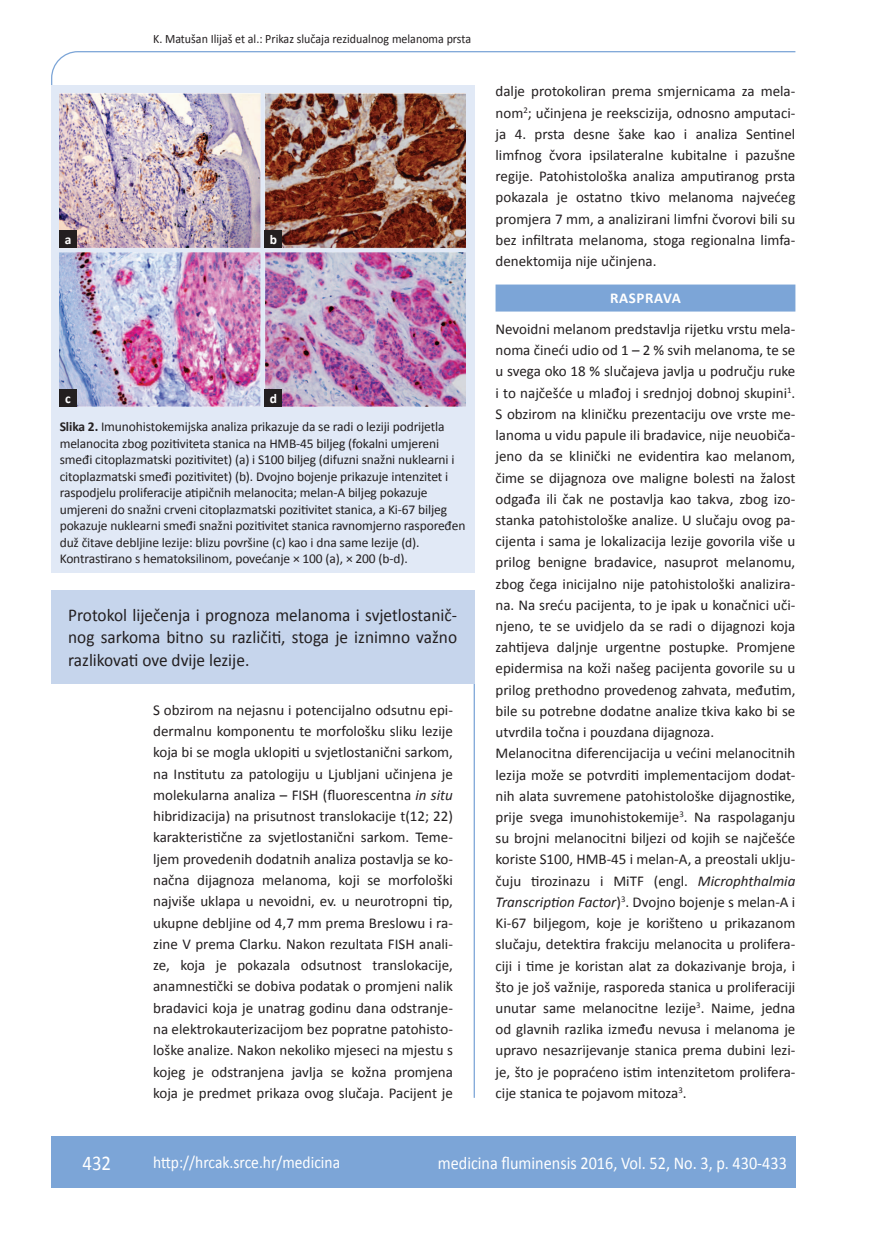
<style>
.page{position:relative;width:872px;height:1234px;background:#fff}
.page>*{position:absolute;margin:0;border:0;box-sizing:border-box;transform-origin:0 0}
.t1{font:21px "Calibri";color:#fff;scale:.9 1}
.t2{font:18px/22.5px "Calibri";color:#231f20;text-align:justify;scale:.96 1}
.t3{font:18px "Calibri";color:#fff;scale:.9 1}
.t4{font:17.25px "Calibri";color:#fff;scale:.9 1}
.t5{font:15px/21.1px "Calibri";color:#231f20;text-align:justify}
.t6{font:700 15px "Calibri";letter-spacing:.04em;color:#fff}
.t7{font:13.5px/16.5px "Calibri";letter-spacing:-.01em;color:#231f20}
.t8{font:700 13.5px "Calibri";color:#fff}
.t9{font:12.75px "Calibri";color:#231f20;scale:.94 1}
.s1{font-weight:700}
.s2{font-style:italic}
</style>
<div class="page">
<svg style="left:51px;top:51px;width:745px;height:275px"></svg>
<hr style="left:473px;top:683px;width:2px;height:414px;background:#7ca5d7">
<div style="left:51px;top:1135px;width:744px;height:51px;background:#7ca5d7"></div>
<div style="left:495px;top:284px;width:300px;height:27px;background:#7ca5d7"></div>
<div style="left:51px;top:590px;width:423px;height:93px;background:#c6d5ec"></div>
<div style="left:51px;top:85px;width:423px;height:488px;background:#e1e9f6"></div>
<img style="left:60px;top:94px;width:406px;height:312px">
<div style="left:60px;top:230px;width:17px;height:17px;background:#231f20"></div>
<div style="left:265px;top:230px;width:17px;height:17px;background:#231f20"></div>
<div style="left:60px;top:389px;width:17px;height:17px;background:#231f20"></div>
<div style="left:265px;top:389px;width:17px;height:17px;background:#231f20"></div>
<p class="t9" style="left:153px;top:30px;width:340px">K. Matušan Ilijaš et al.: Prikaz slučaja rezidualnog melanoma prsta</p>
<p class="t8" style="left:65px;top:231px;width:8px">a</p>
<p class="t8" style="left:270px;top:231px;width:9px">b</p>
<p class="t8" style="left:65px;top:389px;width:7px">c</p>
<p class="t8" style="left:270px;top:389px;width:9px">d</p>
<p class="t7" style="left:60px;top:417px;width:407px"><span class="s1">Slika 2.</span> Imunohistokemijska analiza prikazuje da se radi o leziji podrijetla melanocita zbog pozitiviteta stanica na HMB-45 biljeg (fokalni umjereni smeđi citoplazmatski pozitivitet) (a) i S100 biljeg (difuzni snažni nuklearni i citoplazmatski smeđi pozitivitet) (b). Dvojno bojenje prikazuje intenzitet i raspodjelu proliferacije atipičnih melanocita; melan-A biljeg pokazuje umjereni do snažni crveni citoplazmatski pozitivitet stanica, a Ki-67 biljeg pokazuje nuklearni smeđi snažni pozitivitet stanica ravnomjerno raspoređen duž čitave debljine lezije: blizu površine (c) kao i dna same lezije (d).<br>Kontrastirano s hematoksilinom, povećanje × 100 (a), × 200 (b-d).</p>
<p class="t2" style="left:68px;top:602px;width:406px">Protokol liječenja i prognoza melanoma i svjetlostanič&shy;nog sarkoma bitno su različiti, stoga je iznimno važno razlikovati ove dvije lezije.</p>
<p class="t5" style="left:153px;top:698px;width:301px">S obzirom na nejasnu i potencijalno odsutnu epi&shy;dermalnu komponentu te morfološku sliku lezije koja bi se mogla uklopiti u svjetlostanični sarkom, na Institutu za patologiju u Ljubljani učinjena je molekularna analiza – FISH (fluorescentna <span class="s2">in situ </span>hibridizacija) na prisutnost translokacije t(12; 22) karakteristične za svjetlostanični sarkom. Teme&shy;ljem provedenih dodatnih analiza postavlja se ko&shy;načna dijagnoza melanoma, koji se morfološki najviše uklapa u nevoidni, ev. u neurotropni tip, ukupne debljine od 4,7 mm prema Breslowu i ra&shy;zine V prema Clarku. Nakon rezultata FISH anali&shy;ze, koja je pokazala odsutnost translokacije, anamnestički se dobiva podatak o promjeni nalik bradavici koja je unatrag godinu dana odstranje&shy;na elektrokauterizacijom bez popratne patohisto&shy;loške analize. Nakon nekoliko mjeseci na mjestu s kojeg je odstranjena javlja se kožna promjena koja je predmet prikaza ovog slučaja. Pacijent je</p>
<p class="t5" style="left:495px;top:80px;width:301px">dalje protokoliran prema smjernicama za mela&shy;nom<sup>2</sup>; učinjena je reekscizija, odnosno amputaci&shy;ja 4. prsta desne šake kao i analiza Sentinel limfnog čvora ipsilateralne kubitalne i pazušne regije. Patohistološka analiza amputiranog prsta pokazala je ostatno tkivo melanoma najvećeg promjera 7 mm, a analizirani limfni čvorovi bili su bez infiltrata melanoma, stoga regionalna limfa&shy;denektomija nije učinjena.</p>
<p class="t6" style="left:610px;top:289px;width:72px">RASPRAVA</p>
<p class="t5" style="left:495px;top:317px;width:301px;text-align:left">Nevoidni melanom predstavlja rijetku vrstu mela&shy;noma čineći udio od 1 – 2 % svih melanoma, te se u svega oko 18 % slučajeva javlja u području ruke i to najčešće u mlađoj i srednjoj dobnoj skupini<sup>1</sup>.<br>S obzirom na kliničku prezentaciju ove vrste me&shy;lanoma u vidu papule ili bradavice, nije neuobiča&shy;jeno da se klinički ne evidentira kao melanom, čime se dijagnoza ove maligne bolesti na žalost odgađa ili čak ne postavlja kao takva, zbog izo&shy;stanka patohistološke analize. U slučaju ovog pa&shy;cijenta i sama je lokalizacija lezije govorila više u prilog benigne bradavice, nasuprot melanomu, zbog čega inicijalno nije patohistološki analizira&shy;na. Na sreću pacijenta, to je ipak u konačnici uči&shy;njeno, te se uvidjelo da se radi o dijagnozi koja zahtijeva daljnje urgentne postupke. Promjene epidermisa na koži našeg pacijenta govorile su u prilog prethodno provedenog zahvata, međutim, bile su potrebne dodatne analize tkiva kako bi se utvrdila točna i pouzdana dijagnoza.<br>Melanocitna diferencijacija u većini melanocitnih lezija može se potvrditi implementacijom dodat&shy;nih alata suvremene patohistološke dijagnostike, prije svega imunohistokemije<sup>3</sup>. Na raspolaganju su brojni melanocitni biljezi od kojih se najčešće koriste S100, HMB-45 i melan-A, a preostali uklju&shy;čuju tirozinazu i MiTF (engl. <span class="s2">Microphthalmia Transcription Factor</span>)<sup>3</sup>. Dvojno bojenje s melan-A i Ki-67 biljegom, koje je korišteno u prikazanom slučaju, detektira frakciju melanocita u prolifera&shy;ciji i time je koristan alat za dokazivanje broja, i što je još važnije, rasporeda stanica u proliferaciji unutar same melanocitne lezije<sup>3</sup>. Naime, jedna od glavnih razlika između nevusa i melanoma je upravo nesazrijevanje stanica prema dubini lezi&shy;je, što je popraćeno istim intenzitetom prolifera&shy;cije stanica te pojavom mitoza<sup>3</sup>.</p>
<h1 class="t1" style="left:82px;top:1149px;width:33px">432</h1>
<p class="t4" style="left:153px;top:1150px;width:209px">http://hrcak.srce.hr/medicina</p>
<p class="t3" style="left:438px;top:1151px;width:389px">medicina fluminensis 2016, Vol. 52, No. 3, p. 430-433</p>
</div>
